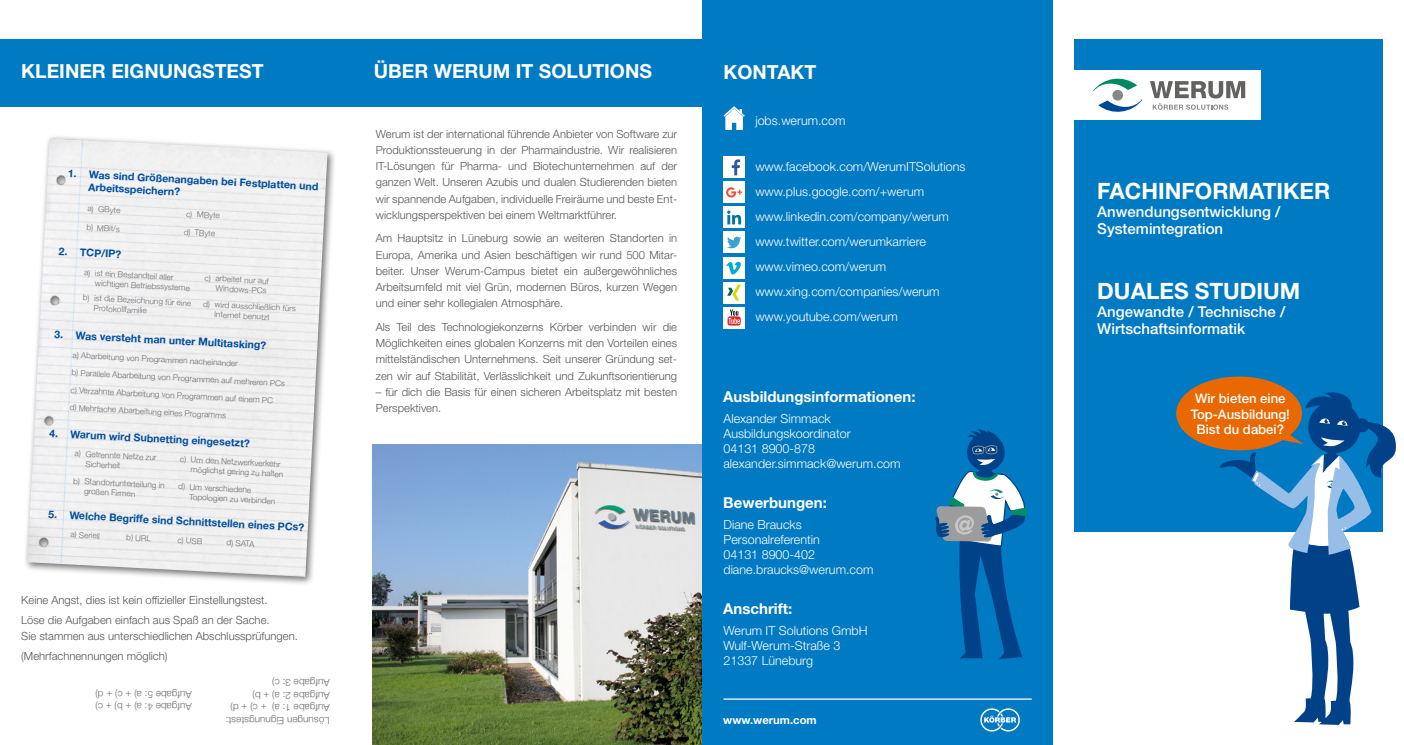
<style>
.page{position:relative;width:1404px;height:745px;background:#fff}
.page>*{position:absolute;margin:0;border:0;box-sizing:border-box;transform-origin:0 0}
.t1{font:700 22.5px "Helvetica Neue LT Pro";color:#fff}
.t2{font:700 19.38px "Helvetica Neue LT Pro";color:#fff}
.t3{font:500 15px/17.5px "Helvetica Neue LT Pro";color:#fff}
.t4{font:700 15px "Helvetica Neue LT Pro";color:#fff}
.t5{font:500 13.12px/15.8px "Helvetica Neue LT Pro";color:#fff;text-align:center}
.t6{font:300 12.5px/15px "Helvetica Neue LT Pro";color:#fff}
.t7{font:300 11.25px/16.2px "Helvetica Neue LT Pro";color:#565655}
.t8{font:700 11.25px "Helvetica Neue LT Pro";color:#fff}
.t9{font:700 10.62px/12.8px "Helvetica Neue LT Pro";color:#004e9e}
.t10{font:300 10px/12.5px "Helvetica Neue LT Pro";color:#6e6e6e}
.t11{font:300 8.25px/9.9px "Helvetica Neue LT Pro";color:#6e6e6e}
</style>
<div class="page">
<div style="left:0;top:39px;width:1052px;height:67px;background:#007ac3"></div>
<div style="left:1074px;top:39px;width:308px;height:492px;background:#007ac3"></div>
<div style="left:702px;top:0;width:350px;height:744px;background:#007ac3"></div>
<img style="left:372px;top:444px;width:330px;height:300px">
<div style="left:23px;top:134px;width:313px;height:451px;background:#000;opacity:.55"></div>
<img style="left:27px;top:138px;width:300px;height:438px">
<svg style="left:1219px;top:391px;width:177px;height:333px"></svg>
<svg style="left:1336px;top:420px;width:11px;height:5px"></svg>
<svg style="left:1319px;top:418px;width:10px;height:5px"></svg>
<svg style="left:1320px;top:437px;width:24px;height:10px"></svg>
<svg style="left:1250px;top:454px;width:122px;height:100px"></svg>
<svg style="left:935px;top:429px;width:92px;height:229px"></svg>
<div style="left:1175px;top:376px;width:126px;height:74px;background:#ea6802;border-radius:50%"></div>
<svg style="left:1274px;top:422px;width:29px;height:22px"></svg>
<svg style="left:980px;top:708px;width:39px;height:23px"></svg>
<div style="left:1061px;top:70px;width:199px;height:50px;background:#fff"></div>
<svg style="left:1093px;top:79px;width:49px;height:33px"></svg>
<svg style="left:1150px;top:81px;width:94px;height:29px"></svg>
<hr style="left:723px;top:698px;width:308px;height:1px;background:#fff">
<svg style="left:723px;top:106px;width:22px;height:24px"></svg>
<div style="left:723px;top:157px;width:21px;height:21px;background:#fff"></div>
<svg style="left:731px;top:159px;width:9px;height:16px"></svg>
<div style="left:723px;top:182px;width:21px;height:21px;background:#fff"></div>
<svg style="left:726px;top:187px;width:16px;height:10px"></svg>
<div style="left:723px;top:207px;width:21px;height:21px;background:#fff"></div>
<svg style="left:727px;top:210px;width:14px;height:14px"></svg>
<div style="left:723px;top:232px;width:21px;height:21px;background:#fff"></div>
<svg style="left:727px;top:236px;width:14px;height:12px"></svg>
<div style="left:723px;top:257px;width:21px;height:21px;background:#fff"></div>
<svg style="left:726px;top:261px;width:14px;height:13px"></svg>
<div style="left:723px;top:282px;width:21px;height:21px;background:#fff"></div>
<svg style="left:727px;top:284px;width:13px;height:16px"></svg>
<div style="left:723px;top:307px;width:21px;height:21px;background:#fff"></div>
<svg style="left:727px;top:309px;width:13px;height:16px"></svg>
<h2 class="t2" style="left:21px;top:59px;width:244px">KLEINER EIGNUNGSTEST</h2>
<h2 class="t2" style="left:374px;top:59px;width:280px">ÜBER WERUM IT SOLUTIONS</h2>
<h2 class="t2" style="left:723px;top:60px;width:94px">KONTAKT</h2>
<p class="t9" style="left:89px;top:167px;width:231px;text-indent:-21px;rotate:3deg">1. Was sind Größenangaben bei Festplatten und<br>Arbeitsspeichern?</p>
<p class="t11" style="left:88px;top:203px;width:34px;rotate:3deg">a) GByte</p>
<p class="t11" style="left:87px;top:222px;width:35px;rotate:3deg">b) MBit/s</p>
<p class="t9" style="left:59px;top:244px;width:64px;rotate:3deg">2. TCP/IP?</p>
<p class="t11" style="left:186px;top:208px;width:35px;rotate:3deg">c) MByte</p>
<p class="t11" style="left:184px;top:226px;width:33px;rotate:3deg">d) TByte</p>
<p class="t11" style="left:96px;top:268px;width:96px;text-indent:-11px;rotate:3deg">a) ist ein Bestandteil aller wichtigen Betriebssysteme</p>
<p class="t11" style="left:205px;top:272px;width:66px;text-align:right;rotate:3deg">c) arbeitet nur auf<br>Windows-PCs</p>
<p class="t11" style="left:215px;top:299px;width:83px;text-indent:-11px;rotate:3deg">d) wird ausschließlich fürs<br>Internet benutzt</p>
<p class="t11" style="left:95px;top:293px;width:99px;text-indent:-11px;rotate:3deg">b) ist die Bezeichnung für eine<br>Protokollfamilie</p>
<p class="t9" style="left:55px;top:327px;width:214px;rotate:3deg">3. Was versteht man unter Multitasking?</p>
<p class="t11" style="left:73px;top:345px;width:215px;line-height:17.5px;rotate:3deg">a) Abarbeitung von Programmen nacheinander<br>b) Parallele Abarbeitung von Programmen auf mehreren PCs c) Verzahnte Abarbeitung von Programmen auf einem PC<br>d) Mehrfache Abarbeitung eines Programms</p>
<p class="t9" style="left:50px;top:426px;width:202px;rotate:3deg">4. Warum wird Subnetting eingesetzt?</p>
<p class="t11" style="left:86px;top:448px;width:72px;text-indent:-11px;rotate:3deg">a) Getrennte Netze zur<br>Sicherheit</p>
<p class="t11" style="left:191px;top:454px;width:94px;text-indent:-11px;rotate:3deg">c) Um den Netzwerkverkehr möglichst gering zu halten</p>
<p class="t11" style="left:190px;top:481px;width:88px;text-indent:-11px;rotate:3deg">d) Um verschiedene<br>Topologien zu verbinden</p>
<p class="t11" style="left:85px;top:476px;width:82px;text-indent:-11px;rotate:3deg">b) Standortunterteilung in großen Firmen</p>
<p class="t9" style="left:49px;top:507px;width:258px;rotate:3deg">5. Welche Begriffe sind Schnittstellen eines PCs?</p>
<p class="t11" style="left:71px;top:528px;width:31px;rotate:3deg">a) Seriell</p>
<p class="t11" style="left:127px;top:531px;width:26px;rotate:3deg">b) URL</p>
<p class="t11" style="left:178px;top:534px;width:26px;rotate:3deg">c) USB</p>
<p class="t11" style="left:227px;top:537px;width:30px;rotate:3deg">d) SATA</p>
<p class="t7" style="left:21px;top:589px;width:250px;line-height:19.8px">Keine Angst, dies ist kein offizieller Einstellungstest.<br>Löse die Aufgaben einfach aus Spaß an der Sache.</p>
<p class="t7" style="left:21px;top:626px;width:278px;line-height:19.8px">Sie stammen aus unterschiedlichen Abschlussprüfungen. (Mehrfachnennungen möglich)</p>
<p class="t10" style="left:192px;top:712px;width:98px;rotate:-180deg">Aufgabe 4: a) + b) + c)<br>Aufgabe 5: a) + c) + d)</p>
<p class="t10" style="left:330px;top:726px;width:105px;rotate:-180deg">Lösungen Eignungstest:<br>Aufgabe 1: a) + c) + d)<br>Aufgabe 2: a) + b)<br>Aufgabe 3: c)</p>
<p class="t7" style="left:376px;top:125px;width:303px;text-align:justify">Werum ist der international führende Anbieter von Software zur Produktionssteuerung in der Pharmaindustrie. Wir realisieren IT-Lösungen für Pharma- und Biotechunternehmen auf der ganzen Welt. Unseren Azubis und dualen Studierenden bieten wir spannende Aufgaben, individuelle Freiräume und beste Ent&shy;wicklungsperspektiven bei einem Weltmarktführer.</p>
<p class="t7" style="left:376px;top:230px;width:303px;text-align:justify">Am Hauptsitz in Lüneburg sowie an weiteren Standorten in Europa, Amerika und Asien beschäftigen wir rund 500 Mitar&shy;beiter. Unser Werum-Campus bietet ein außergewöhnliches Arbeitsumfeld mit viel Grün, modernen Büros, kurzen Wegen und einer sehr kollegialen Atmosphäre.</p>
<p class="t7" style="left:376px;top:318px;width:303px;text-align:justify">Als Teil des Technologiekonzerns Körber verbinden wir die Möglichkeiten eines globalen Konzerns mit den Vorteilen eines mittelständischen Unternehmens. Seit unserer Gründung set&shy;zen wir auf Stabilität, Verlässlichkeit und Zukunftsorientierung</p>
<p class="t7" style="left:376px;top:383px;width:303px">– für dich die Basis für einen sicheren Arbeitsplatz mit besten<br>Perspektiven.</p>
<p class="t6" style="left:755px;top:112px;width:92px">jobs.werum.com</p>
<p class="t6" style="left:755px;top:154px;width:212px;line-height:25px">www.facebook.com/WerumITSolutions www.plus.google.com/+werum www.linkedin.com/company/werum www.twitter.com/werumkarriere www.vimeo.com/werum www.xing.com/companies/werum www.youtube.com/werum</p>
<h3 class="t4" style="left:723px;top:386px;width:194px">Ausbildungsinformationen:</h3>
<p class="t6" style="left:723px;top:410px;width:178px">Alexander Simmack<br>Ausbildungskoordinator<br>04131 8900-878 alexander.simmack@werum.com</p>
<h3 class="t4" style="left:723px;top:493px;width:105px">Bewerbungen:</h3>
<p class="t6" style="left:723px;top:516px;width:151px">Diane Braucks<br>Personalreferentin<br>04131 8900-402 diane.braucks@werum.com</p>
<h3 class="t4" style="left:723px;top:599px;width:70px">Anschrift:</h3>
<p class="t6" style="left:723px;top:622px;width:146px">Werum IT Solutions GmbH<br>Wulf-Werum-Straße 3<br>21337 Lüneburg</p>
<p class="t8" style="left:723px;top:712px;width:95px">www.werum.com</p>
<h1 class="t1" style="left:1097px;top:177px;width:234px">FACHINFORMATIKER</h1>
<h3 class="t3" style="left:1097px;top:202px;width:185px">Anwendungsentwicklung /<br>Systemintegration</h3>
<h1 class="t1" style="left:1097px;top:277px;width:204px">DUALES STUDIUM</h1>
<h3 class="t3" style="left:1097px;top:302px;width:189px">Angewandte / Technische /<br>Wirtschaftsinformatik</h3>
<p class="t5" style="left:1190px;top:390px;width:101px">Wir bieten eine<br>Top-Ausbildung!<br>Bist du dabei?</p>
</div>
